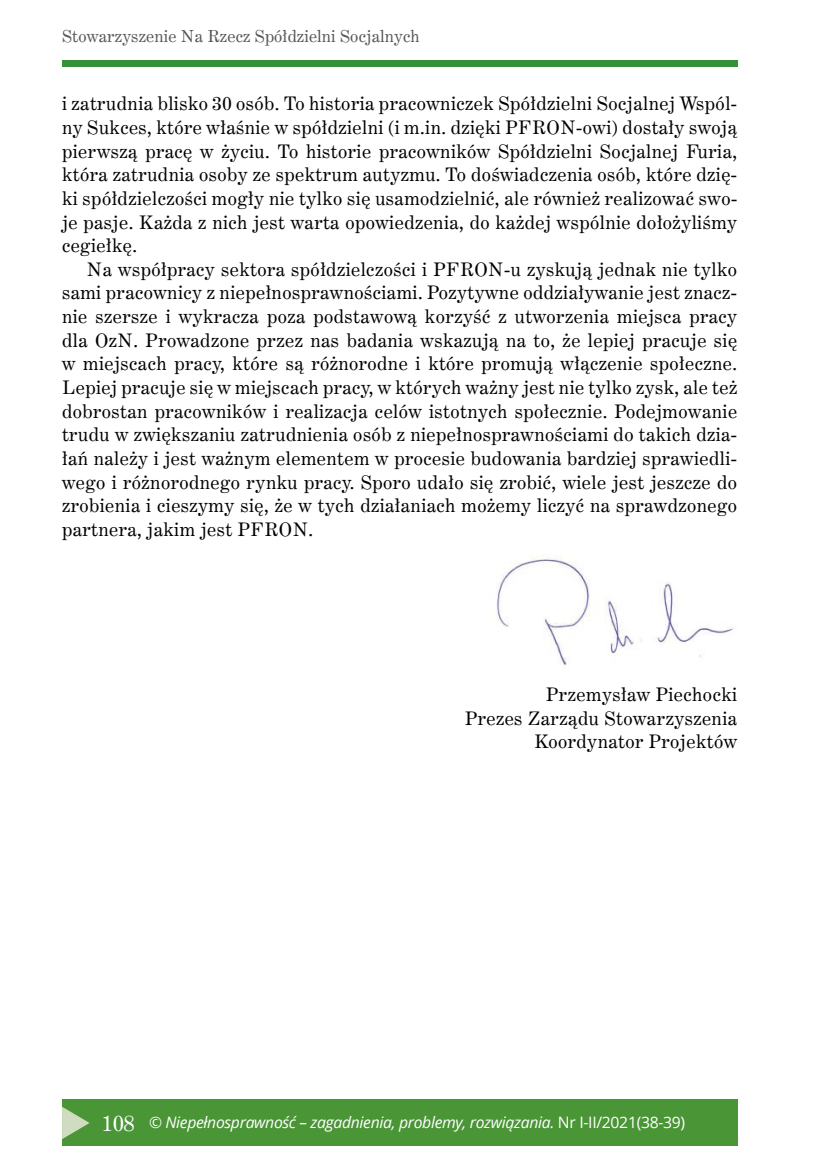
<style>
.page{position:relative;width:819px;height:1166px;background:#fff}
.page>*{position:absolute;margin:0;border:0;box-sizing:border-box;transform-origin:0 0}
.t1{font:18.72px/23.6px "Century Expd EU Normal";letter-spacing:.025em;color:#000;text-align:justify}
.t2{font:16.62px "Century Expd EU Normal";letter-spacing:.01em;color:#575756}
.t3{font:italic 15.75px "Open Sans";letter-spacing:-.02em;color:#fff}
.s1{font-family:"Century Expd EU Normal";font-style:normal;font-size:21.88px}
.s2{font-style:normal}
</style>
<div class="page">
<div style="left:62px;top:1099px;width:675px;height:47px;background:#4a9536"></div>
<div style="left:62px;top:60px;width:675px;height:7px;background:#359138"></div>
<svg style="left:62px;top:1107px;width:28px;height:32px"></svg>
<img style="left:497px;top:555px;width:237px;height:111px">
<p class="t2" style="left:62px;top:25px;width:359px">Stowarzyszenie Na Rzecz Spółdzielni Socjalnych</p>
<p class="t1" style="left:62px;top:93px;width:676px">i zatrudnia blisko 30 osób. To historia pracowniczek Spółdzielni Socjalnej Wspól&shy;ny Sukces, które właśnie w spółdzielni (i m.in. dzięki PFRON-owi) dostały swoją pierwszą pracę w życiu. To historie pracowników Spółdzielni Socjalnej Furia, która zatrudnia osoby ze spektrum autyzmu. To doświadczenia osób, które dzię&shy;ki spółdzielczości mogły nie tylko się usamodzielnić, ale również realizować swo&shy;je pasje. Każda z nich jest warta opowiedzenia, do każdej wspólnie dołożyliśmy cegiełkę.</p>
<p class="t1" style="left:62px;top:258px;width:676px;text-indent:25px">Na współpracy sektora spółdzielczości i PFRON-u zyskują jednak nie tylko sami pracownicy z niepełnosprawnościami. Pozytywne oddziaływanie jest znacz&shy;nie szersze i wykracza poza podstawową korzyść z utworzenia miejsca pracy dla OzN. Prowadzone przez nas badania wskazują na to, że lepiej pracuje się w miejscach pracy, które są różnorodne i które promują włączenie społeczne.<br>Lepiej pracuje się w miejscach pracy, w których ważny jest nie tylko zysk, ale też dobrostan pracowników i realizacja celów istotnych społecznie. Podejmowanie trudu w zwiększaniu zatrudnienia osób z niepełnosprawnościami do takich dzia&shy;łań należy i jest ważnym elementem w procesie budowania bardziej sprawiedli&shy;wego i różnorodnego rynku pracy. Sporo udało się zrobić, wiele jest jeszcze do zrobienia i cieszymy się, że w tych działaniach możemy liczyć na sprawdzonego partnera, jakim jest PFRON.</p>
<p class="t1" style="left:465px;top:683px;width:273px;text-align:right">Przemysław Piechocki<br>Prezes Zarządu Stowarzyszenia<br>Koordynator Projektów</p>
<p class="t3" style="left:102px;top:1112px;width:584px"><span class="s1">108</span> © Niepełnosprawność – zagadnienia, problemy, rozwiązania. <span class="s2">Nr I-II/2021(38-39)</span></p>
</div>
